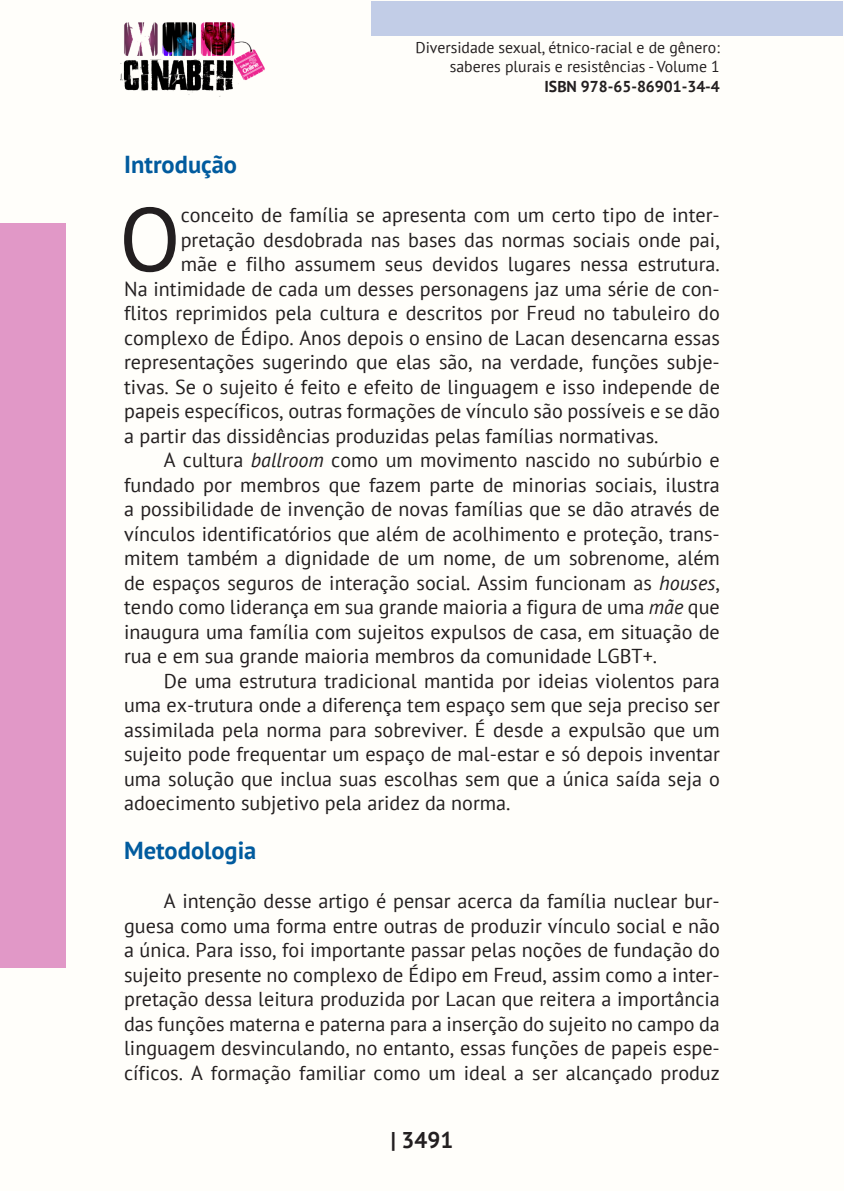
<style>
.page{position:relative;width:844px;height:1191px;background:#fff}
.page>*{position:absolute;margin:0;border:0;box-sizing:border-box;transform-origin:0 0}
._7_CAPITULAR{font:90.12px "PT Sans";color:#231f20}
._9_SUBTÍTULOS{font:700 24.5px "PT Sans";color:#015b9e}
._6_INTRODUCAO{font:700 24.5px "PT Sans";color:#015b9e}
.t1{font:700 22.75px "PT Sans";color:#231f20}
._8_CORPO{font:20.12px/24.5px "PT Sans";color:#231f20;text-align:justify}
._7_CAPITULAR-2{font:20.12px "PT Sans";color:#231f20}
.t2{font:15.75px/18.9px "PT Sans";color:#231f20;text-align:right}
.t3{font:700 15.75px "PT Sans";color:#231f20}
.s1{font-style:italic}
</style>
<div class="page">
<div style="left:0;top:0;width:843px;height:1191px;background:#fffefa"></div>
<div style="left:371px;top:1px;width:471px;height:35px;background:#c2cde7"></div>
<div style="left:0;top:223px;width:65px;height:744px;background:#e198c7"></div>
<img style="left:120px;top:22px;width:144px;height:75px">
<p class="t2" style="left:415px;top:38px;width:306px">Diversidade sexual, étnico-racial e de gênero: saberes plurais e resistências - Volume 1</p>
<p class="t3" style="left:544px;top:76px;width:177px">ISBN 978-65-86901-34-4</p>
<p class="_6_INTRODUCAO" style="left:124px;top:148px;width:114px">Introdução</p>
<p class="_7_CAPITULAR" style="left:119px;top:182px;width:63px">O</p>
<p class="_7_CAPITULAR-2" style="left:181px;top:202px;width:540px">conceito de família se apresenta com um certo tipo de inter-</p>
<p class="_7_CAPITULAR-2" style="left:181px;top:227px;width:540px">pretação desdobrada nas bases das normas sociais onde pai,</p>
<p class="_7_CAPITULAR-2" style="left:181px;top:251px;width:540px">mãe e filho assumem seus devidos lugares nessa estrutura.</p>
<p class="_7_CAPITULAR-2" style="left:124px;top:276px;width:597px">Na intimidade de cada um desses personagens jaz uma série de con-</p>
<p class="_7_CAPITULAR-2" style="left:124px;top:300px;width:597px">flitos reprimidos pela cultura e descritos por Freud no tabuleiro do</p>
<p class="_7_CAPITULAR-2" style="left:124px;top:325px;width:597px">complexo de Édipo. Anos depois o ensino de Lacan desencarna essas</p>
<p class="_7_CAPITULAR-2" style="left:124px;top:349px;width:597px">representações sugerindo que elas são, na verdade, funções subje-</p>
<p class="_7_CAPITULAR-2" style="left:124px;top:374px;width:597px">tivas. Se o sujeito é feito e efeito de linguagem e isso independe de</p>
<p class="_7_CAPITULAR-2" style="left:124px;top:398px;width:597px">papeis específicos, outras formações de vínculo são possíveis e se dão</p>
<p class="_7_CAPITULAR-2" style="left:124px;top:423px;width:535px">a partir das dissidências produzidas pelas famílias normativas.</p>
<p class="_8_CORPO" style="left:124px;top:447px;width:597px;text-indent:40px">A cultura <span class="s1">ballroom</span> como um movimento nascido no subúrbio e fundado por membros que fazem parte de minorias sociais, ilustra a possibilidade de invenção de novas famílias que se dão através de vínculos identificatórios que além de acolhimento e proteção, trans&shy;mitem também a dignidade de um nome, de um sobrenome, além de espaços seguros de interação social. Assim funcionam as <span class="s1">houses</span>, tendo como liderança em sua grande maioria a figura de uma <span class="s1">mãe</span> que inaugura uma família com sujeitos expulsos de casa, em situação de rua e em sua grande maioria membros da comunidade LGBT+.</p>
<p class="_8_CORPO" style="left:124px;top:668px;width:597px;text-indent:40px">De uma estrutura tradicional mantida por ideias violentos para uma ex-trutura onde a diferença tem espaço sem que seja preciso ser assimilada pela norma para sobreviver. É desde a expulsão que um sujeito pode frequentar um espaço de mal-estar e só depois inventar uma solução que inclua suas escolhas sem que a única saída seja o adoecimento subjetivo pela aridez da norma.</p>
<p class="_9_SUBTÍTULOS" style="left:124px;top:834px;width:134px">Metodologia</p>
<p class="_8_CORPO" style="left:124px;top:888px;width:597px;text-indent:40px">A intenção desse artigo é pensar acerca da família nuclear bur&shy;guesa como uma forma entre outras de produzir vínculo social e não a única. Para isso, foi importante passar pelas noções de fundação do sujeito presente no complexo de Édipo em Freud, assim como a inter&shy;pretação dessa leitura produzida por Lacan que reitera a importância das funções materna e paterna para a inserção do sujeito no campo da linguagem desvinculando, no entanto, essas funções de papeis espe&shy;cíficos. A formação familiar como um ideal a ser alcançado produz</p>
<p class="t1" style="left:390px;top:1125px;width:64px">| 3491</p>
</div>
